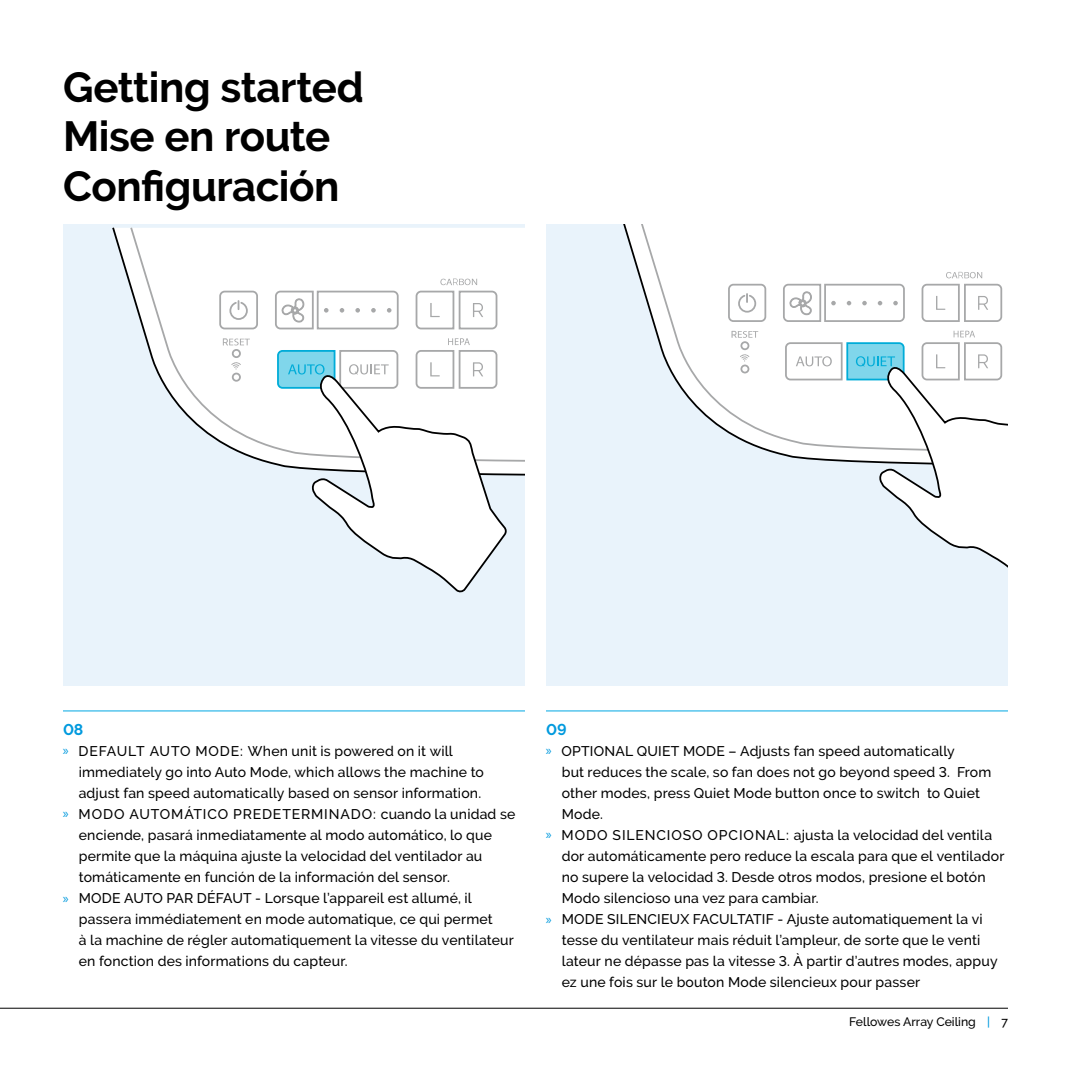
<style>
.page{position:relative;width:1071px;height:1071px;background:#fff}
.page>*{position:absolute;margin:0;border:0;box-sizing:border-box;transform-origin:0 0}
.t1{font:700 42px/49px "Raleway";letter-spacing:-.01em;color:#000}
.t2{font:700 15.75px "Raleway";color:#009ade}
.t3{font:500 14px "Raleway";letter-spacing:.015em;color:#000}
.t4{font:500 14px "Raleway";letter-spacing:.055em;color:#000}
.t5{font:500 12.25px "Raleway";color:#000}
.s1{font-family:"Myriad Pro";font-weight:400;color:#009ade}
.s2{color:#009ade}
</style>
<div class="page">
<div style="left:63px;top:224px;width:462px;height:462px;background:#e9f3fb"></div>
<div style="left:546px;top:224px;width:462px;height:462px;background:#e9f3fb"></div>
<svg style="left:112px;top:227px;width:413px;height:249px"></svg>
<svg style="left:129px;top:227px;width:396px;height:236px;background:#f8f9fb"></svg>
<div style="left:219px;top:291px;width:39px;height:38px;border:2px solid #a7a8a9;border-radius:5px"></div>
<svg style="left:229px;top:300px;width:19px;height:20px"></svg>
<svg style="left:415px;top:279px;width:83px;height:51px;background:#f0f0f1"></svg>
<svg style="left:231px;top:361px;width:10px;height:9px"></svg>
<svg style="left:223px;top:338px;width:27px;height:7px"></svg>
<div style="left:232px;top:349px;width:9px;height:9px;border:2px solid #a7a8a9;border-radius:50%"></div>
<svg style="left:274px;top:290px;width:126px;height:40px;background:#eee"></svg>
<div style="left:232px;top:373px;width:9px;height:9px;border:2px solid #a7a8a9;border-radius:50%"></div>
<svg style="left:276px;top:338px;width:233px;height:255px"></svg>
<svg style="left:623px;top:224px;width:161px;height:232px"></svg>
<svg style="left:639px;top:224px;width:369px;height:229px"></svg>
<div style="left:728px;top:284px;width:38px;height:38px;border:2px solid #a7a8a9;border-radius:4px"></div>
<svg style="left:738px;top:293px;width:18px;height:20px"></svg>
<svg style="left:921px;top:272px;width:82px;height:51px;background:#f0f1f1"></svg>
<svg style="left:740px;top:353px;width:9px;height:9px"></svg>
<svg style="left:732px;top:331px;width:26px;height:7px"></svg>
<div style="left:740px;top:341px;width:9px;height:9px;border:2px solid #a7a8a9;border-radius:50%"></div>
<svg style="left:782px;top:283px;width:124px;height:40px;background:#eee"></svg>
<div style="left:740px;top:365px;width:9px;height:8px;border:2px solid #a7a8a9;border-radius:50%"></div>
<svg style="left:784px;top:331px;width:224px;height:237px"></svg>
<hr style="left:0;top:1008px;width:1008px;height:1px;background:#000">
<hr style="left:546px;top:710px;width:462px;height:1px;background:#00a7e3">
<hr style="left:63px;top:710px;width:462px;height:1px;background:#00a7e3">
<h1 class="t1" style="left:63px;top:63px;width:302px">Getting started<br>Mise en route<br>Configuración</h1>
<p class="t2" style="left:63px;top:720px;width:22px">08</p>
<p class="t3" style="left:63px;top:743px;width:391px"><span class="s1">»</span> DEFAULT AUTO MODE: When unit is powered on it will</p>
<p class="t3" style="left:79px;top:764px;width:407px">immediately go into Auto Mode, which allows the machine to</p>
<p class="t3" style="left:79px;top:785px;width:404px">adjust fan speed automatically based on sensor information.</p>
<p class="t4" style="left:63px;top:806px;width:454px"><span class="s1">»</span> MODO AUTOMÁTICO PREDETERMINADO: cuando la unidad se</p>
<p class="t3" style="left:79px;top:827px;width:415px">enciende, pasará inmediatamente al modo automático, lo que</p>
<p class="t3" style="left:79px;top:848px;width:405px">permite que la máquina ajuste la velocidad del ventilador au</p>
<p class="t3" style="left:79px;top:869px;width:373px">tomáticamente en función de la información del sensor.</p>
<p class="t3" style="left:63px;top:890px;width:410px"><span class="s1">»</span> MODE AUTO PAR DÉFAUT - Lorsque l’appareil est allumé, il</p>
<p class="t3" style="left:79px;top:911px;width:416px">passera immédiatement en mode automatique, ce qui permet</p>
<p class="t3" style="left:79px;top:932px;width:437px">à la machine de régler automatiquement la vitesse du ventilateur</p>
<p class="t3" style="left:79px;top:953px;width:270px">en fonction des informations du capteur.</p>
<p class="t2" style="left:546px;top:720px;width:22px">09</p>
<p class="t3" style="left:546px;top:743px;width:410px"><span class="s1">»</span> OPTIONAL QUIET MODE – Adjusts fan speed automatically</p>
<p class="t3" style="left:562px;top:764px;width:431px">but reduces the scale, so fan does not go beyond speed 3. From</p>
<p class="t3" style="left:562px;top:785px;width:420px">other modes, press Quiet Mode button once to switch to Quiet</p>
<p class="t3" style="left:562px;top:806px;width:43px">Mode.</p>
<p class="t3" style="left:546px;top:827px;width:448px"><span class="s1">»</span> MODO SILENCIOSO OPCIONAL: ajusta la velocidad del ventila</p>
<p class="t3" style="left:562px;top:848px;width:444px">dor automáticamente pero reduce la escala para que el ventilador</p>
<p class="t3" style="left:562px;top:869px;width:425px">no supere la velocidad 3. Desde otros modos, presione el botón</p>
<p class="t3" style="left:562px;top:890px;width:258px">Modo silencioso una vez para cambiar.</p>
<p class="t3" style="left:546px;top:911px;width:438px"><span class="s1">»</span> MODE SILENCIEUX FACULTATIF - Ajuste automatiquement la vi</p>
<p class="t3" style="left:562px;top:932px;width:420px">tesse du ventilateur mais réduit l’ampleur, de sorte que le venti</p>
<p class="t3" style="left:562px;top:953px;width:437px">lateur ne dépasse pas la vitesse 3. À partir d’autres modes, appuy</p>
<p class="t3" style="left:562px;top:974px;width:360px">ez une fois sur le bouton Mode silencieux pour passer</p>
<p class="t5" style="left:849px;top:1014px;width:160px">Fellowes Array Ceiling <span class="s2">|</span> 7</p>
</div>
